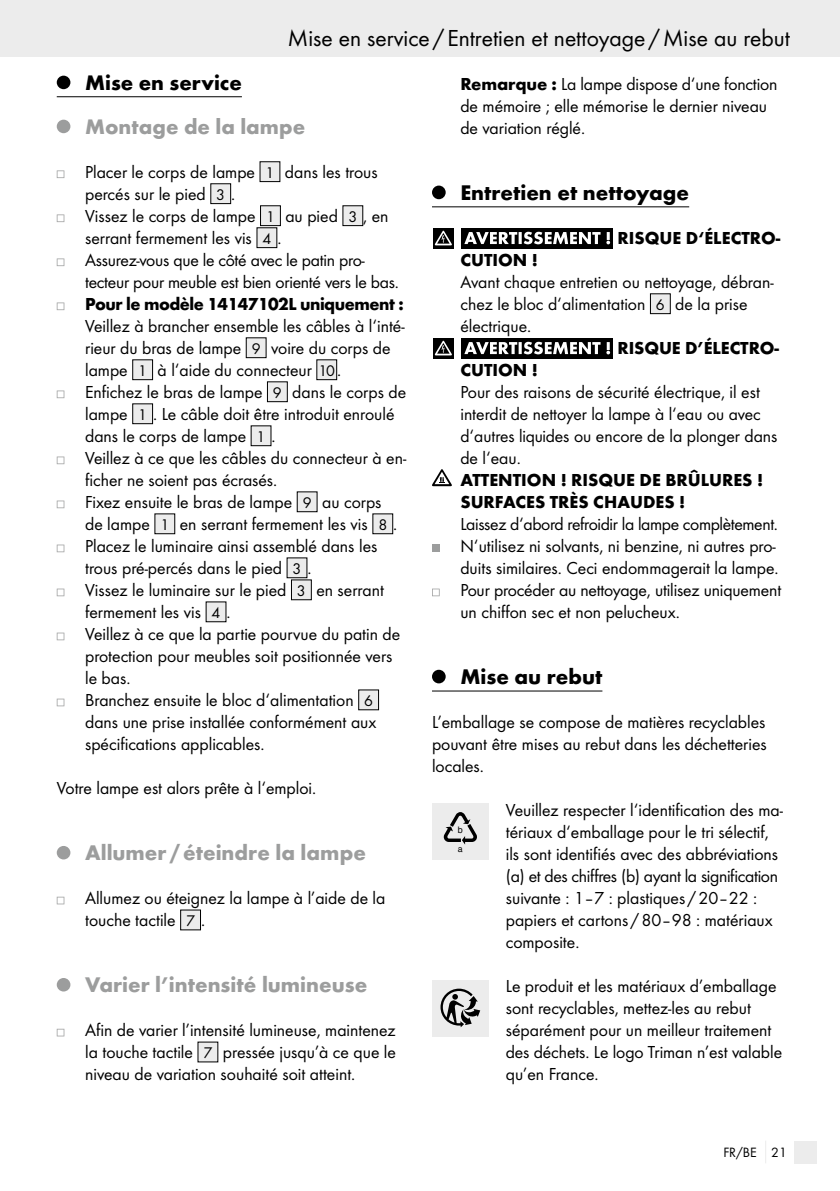
<style>
.page{position:relative;width:840px;height:1191px;background:#fff}
.page>*{position:absolute;margin:0;border:0;box-sizing:border-box;transform-origin:0 0}
.t1{font:24px "Futura Boo";color:#000}
.t2{font:700 22px "Futura";color:#9c9d9d}
.t3{font:700 22px "Futura";color:#000}
.t4{font:700 21.8px "Futura";color:#9c9d9d}
.t5{font:700 21.8px "Futura";color:#000}
.t6{font:18px/22px "Futura Boo";color:#000}
.t7{font:700 18px/22px "Futura";color:#000}
.t8{font:700 18px "Futura";letter-spacing:-.025em;color:#000}
.t9{font:14px "Futura Boo";color:#000}
.t10{font:9px "Helvetica";color:#000}
.t11{font:8.8px "Helvetica";color:#000}
.s1{font-size:16px}
.s2{font-family:"Futura";font-weight:700}
</style>
<div class="page">
<div style="left:0;top:0;width:839px;height:57px;background:#ececec"></div>
<div style="left:794px;top:1140px;width:22px;height:23px;background:#ececec"></div>
<hr style="left:57px;top:96px;width:185px;height:1px;background:#000">
<div style="left:57px;top:76px;width:13px;height:13px;background:#000;border-radius:50%"></div>
<div style="left:57px;top:120px;width:13px;height:13px;background:#9c9d9d;border-radius:50%"></div>
<svg style="left:57px;top:170px;width:7px;height:8px"></svg>
<div style="left:260px;top:162px;width:20px;height:20px;background:#ececec"></div>
<div style="left:259px;top:161px;width:21px;height:21px;border:1px solid #000"></div>
<div style="left:211px;top:184px;width:19px;height:20px;background:#ececec"></div>
<div style="left:210px;top:183px;width:21px;height:21px;border:1px solid #000"></div>
<svg style="left:57px;top:214px;width:7px;height:8px"></svg>
<div style="left:260px;top:206px;width:20px;height:20px;background:#ececec"></div>
<div style="left:260px;top:205px;width:21px;height:21px;border:1px solid #000"></div>
<div style="left:343px;top:206px;width:19px;height:20px;background:#ececec"></div>
<div style="left:257px;top:228px;width:20px;height:20px;background:#ececec"></div>
<svg style="left:57px;top:258px;width:7px;height:8px"></svg>
<svg style="left:57px;top:302px;width:7px;height:8px"></svg>
<div style="left:246px;top:338px;width:20px;height:20px;background:#ececec"></div>
<div style="left:245px;top:337px;width:21px;height:21px;border:1px solid #000"></div>
<div style="left:133px;top:360px;width:19px;height:20px;background:#ececec"></div>
<div style="left:132px;top:359px;width:21px;height:21px;border:1px solid #000"></div>
<div style="left:316px;top:360px;width:20px;height:20px;background:#ececec"></div>
<div style="left:316px;top:359px;width:21px;height:21px;border:1px solid #000"></div>
<svg style="left:57px;top:390px;width:7px;height:8px"></svg>
<div style="left:267px;top:382px;width:20px;height:20px;background:#ececec"></div>
<div style="left:267px;top:381px;width:20px;height:21px;border:1px solid #000"></div>
<div style="left:133px;top:404px;width:19px;height:20px;background:#ececec"></div>
<div style="left:132px;top:403px;width:21px;height:21px;border:1px solid #000"></div>
<div style="left:251px;top:426px;width:20px;height:20px;background:#ececec"></div>
<svg style="left:57px;top:456px;width:7px;height:8px"></svg>
<svg style="left:57px;top:500px;width:7px;height:8px"></svg>
<div style="left:297px;top:492px;width:20px;height:20px;background:#ececec"></div>
<div style="left:155px;top:514px;width:20px;height:20px;background:#ececec"></div>
<div style="left:372px;top:514px;width:20px;height:20px;background:#ececec"></div>
<div style="left:372px;top:513px;width:21px;height:21px;border:1px solid #000"></div>
<svg style="left:57px;top:544px;width:7px;height:8px"></svg>
<div style="left:287px;top:558px;width:20px;height:20px;background:#ececec"></div>
<svg style="left:57px;top:588px;width:7px;height:8px"></svg>
<div style="left:291px;top:580px;width:20px;height:20px;background:#ececec"></div>
<div style="left:206px;top:602px;width:20px;height:20px;background:#ececec"></div>
<svg style="left:57px;top:632px;width:7px;height:8px"></svg>
<svg style="left:57px;top:698px;width:7px;height:8px"></svg>
<div style="left:358px;top:690px;width:20px;height:20px;background:#ececec"></div>
<div style="left:358px;top:689px;width:21px;height:21px;border:1px solid #000"></div>
<div style="left:57px;top:846px;width:13px;height:13px;background:#9c9d9d;border-radius:50%"></div>
<svg style="left:57px;top:896px;width:7px;height:8px"></svg>
<div style="left:180px;top:910px;width:20px;height:20px;background:#ececec"></div>
<div style="left:180px;top:909px;width:21px;height:21px;border:1px solid #000"></div>
<div style="left:57px;top:978px;width:13px;height:13px;background:#9c9d9d;border-radius:50%"></div>
<svg style="left:57px;top:1028px;width:7px;height:8px"></svg>
<div style="left:198px;top:1042px;width:20px;height:20px;background:#ececec"></div>
<hr style="left:432px;top:206px;width:256px;height:1px;background:#000">
<hr style="left:432px;top:690px;width:170px;height:1px;background:#000">
<div style="left:432px;top:186px;width:13px;height:13px;background:#000;border-radius:50%"></div>
<div style="left:461px;top:228px;width:151px;height:20px;background:#000"></div>
<svg style="left:464px;top:232px;width:145px;height:12px"></svg>
<svg style="left:433px;top:228px;width:20px;height:20px"></svg>
<svg style="left:434px;top:231px;width:17px;height:14px"></svg>
<div style="left:650px;top:294px;width:20px;height:20px;background:#ececec"></div>
<div style="left:649px;top:293px;width:21px;height:21px;border:1px solid #000"></div>
<div style="left:461px;top:338px;width:151px;height:20px;background:#000"></div>
<svg style="left:464px;top:342px;width:145px;height:12px"></svg>
<svg style="left:433px;top:338px;width:20px;height:20px"></svg>
<svg style="left:434px;top:341px;width:17px;height:14px"></svg>
<svg style="left:432px;top:469px;width:19px;height:17px"></svg>
<div style="left:432px;top:544px;width:7px;height:8px;background:#9c9d9d"></div>
<svg style="left:432px;top:588px;width:7px;height:8px"></svg>
<div style="left:432px;top:670px;width:13px;height:13px;background:#000;border-radius:50%"></div>
<div style="left:432px;top:803px;width:56px;height:57px;background:#ececec"></div>
<svg style="left:443px;top:812px;width:33px;height:32px"></svg>
<div style="left:432px;top:979px;width:56px;height:57px;background:#ececec"></div>
<svg style="left:440px;top:988px;width:40px;height:39px"></svg>
<h1 class="t1" style="left:288px;top:24px;width:503px">Mise en service / Entretien et nettoyage /Mise au rebut</h1>
<p class="t5" style="left:85px;top:69px;width:158px">Mise en service</p>
<p class="t4" style="left:85px;top:113px;width:221px">Montage de la lampe</p>
<p class="t6" style="left:85px;top:161px;width:315px">Placer le corps de lampe <span class="s1">1</span> dans les trous percés sur le pied <span class="s1">3</span> .<br>Vissez le corps de lampe <span class="s1">1</span> au pied <span class="s1">3</span> , en serrant fermement les vis <span class="s1">4</span> .<br>Assurez-vous que le côté avec le patin pro&shy;tecteur pour meuble est bien orienté vers le bas.</p>
<p class="t8" style="left:85px;top:293px;width:320px">Pour le modèle 14147102L uniquement :</p>
<p class="t6" style="left:85px;top:315px;width:322px">Veillez à brancher ensemble les câbles à l‘inté&shy;rieur du bras de lampe <span class="s1">9</span> voire du corps de lampe <span class="s1">1</span> à l‘aide du connecteur <span class="s1">10</span> .<br>Enfichez le bras de lampe <span class="s1">9</span> dans le corps de lampe <span class="s1">1</span> . Le câble doit être introduit enroulé dans le corps de lampe <span class="s1">1</span> .<br>Veillez à ce que les câbles du connecteur à en&shy;ficher ne soient pas écrasés.<br>Fixez ensuite le bras de lampe <span class="s1">9</span> au corps<br>de lampe <span class="s1">1</span> en serrant fermement les vis <span class="s1">8</span> .<br>Placez le luminaire ainsi assemblé dans les trous pré-percés dans le pied <span class="s1">3</span> .<br>Vissez le luminaire sur le pied <span class="s1">3</span> en serrant fermement les vis <span class="s1">4</span> .<br>Veillez à ce que la partie pourvue du patin de protection pour meubles soit positionnée vers le bas.<br>Branchez ensuite le bloc d‘alimentation <span class="s1">6 </span>dans une prise installée conformément aux spécifications applicables.</p>
<p class="t6" style="left:57px;top:777px;width:261px">Votre lampe est alors prête à l‘emploi.</p>
<p class="t2" style="left:85px;top:839px;width:282px">Allumer /éteindre la lampe</p>
<p class="t6" style="left:85px;top:887px;width:301px">Allumez ou éteignez la lampe à l’aide de la touche tactile <span class="s1">7</span> .</p>
<p class="t2" style="left:85px;top:971px;width:283px">Varier l’intensité lumineuse</p>
<p class="t6" style="left:85px;top:1019px;width:312px;text-align:justify">Afin de varier l’intensité lumineuse, maintenez la touche tactile <span class="s1">7</span> pressée jusqu’à ce que le niveau de variation souhaité soit atteint.</p>
<p class="t6" style="left:460px;top:73px;width:318px"><span class="s2">Remarque :</span> La lampe dispose d‘une fonction de mémoire ; elle mémorise le dernier niveau de variation réglé.</p>
<p class="t3" style="left:460px;top:179px;width:230px">Entretien et nettoyage</p>
<p class="t7" style="left:617px;top:227px;width:164px">RISQUE D‘ÉLECTRO-</p>
<p class="t7" style="left:460px;top:249px;width:79px">CUTION !</p>
<p class="t6" style="left:460px;top:271px;width:314px">Avant chaque entretien ou nettoyage, débran&shy;chez le bloc d‘alimentation <span class="s1">6</span> de la prise électrique.</p>
<p class="t7" style="left:617px;top:337px;width:163px">RISQUE D’ÉLECTRO-</p>
<p class="t7" style="left:460px;top:359px;width:79px">CUTION !</p>
<p class="t6" style="left:460px;top:381px;width:318px">Pour des raisons de sécurité électrique, il est interdit de nettoyer la lampe à l‘eau ou avec d‘autres liquides ou encore de la plonger dans de l‘eau.</p>
<p class="t7" style="left:460px;top:469px;width:304px">ATTENTION ! RISQUE DE BRÛLURES !<br>SURFACES TRÈS CHAUDES !</p>
<p class="t6" style="left:460px;top:513px;width:322px">Laissez d‘abord refroidir la lampe complètement.<br>N‘utilisez ni solvants, ni benzine, ni autres pro&shy;duits similaires. Ceci endommagerait la lampe.<br>Pour procéder au nettoyage, utilisez uniquement un chiffon sec et non pelucheux.</p>
<p class="t3" style="left:460px;top:663px;width:143px">Mise au rebut</p>
<p class="t6" style="left:432px;top:711px;width:336px;text-align:justify">L’emballage se compose de matières recyclables pouvant être mises au rebut dans les déchetteries locales.</p>
<p class="t10" style="left:457px;top:823px;width:7px">b</p>
<p class="t11" style="left:457px;top:841px;width:6px">a</p>
<p class="t6" style="left:505px;top:799px;width:279px">Veuillez respecter l‘identification des ma&shy;tériaux d‘emballage pour le tri sélectif, ils sont identifiés avec des abbréviations (a) et des chiffres (b) ayant la signification suivante : 1–7 : plastiques /20–22 : papiers et cartons /80–98 : matériaux composite.</p>
<p class="t6" style="left:505px;top:975px;width:278px">Le produit et les matériaux d’emballage sont recyclables, mettez-les au rebut séparément pour un meilleur traitement des déchets. Le logo Triman n’est valable qu’en France.</p>
<p class="t9" style="left:723px;top:1144px;width:65px">FR/BE 21</p>
</div>
